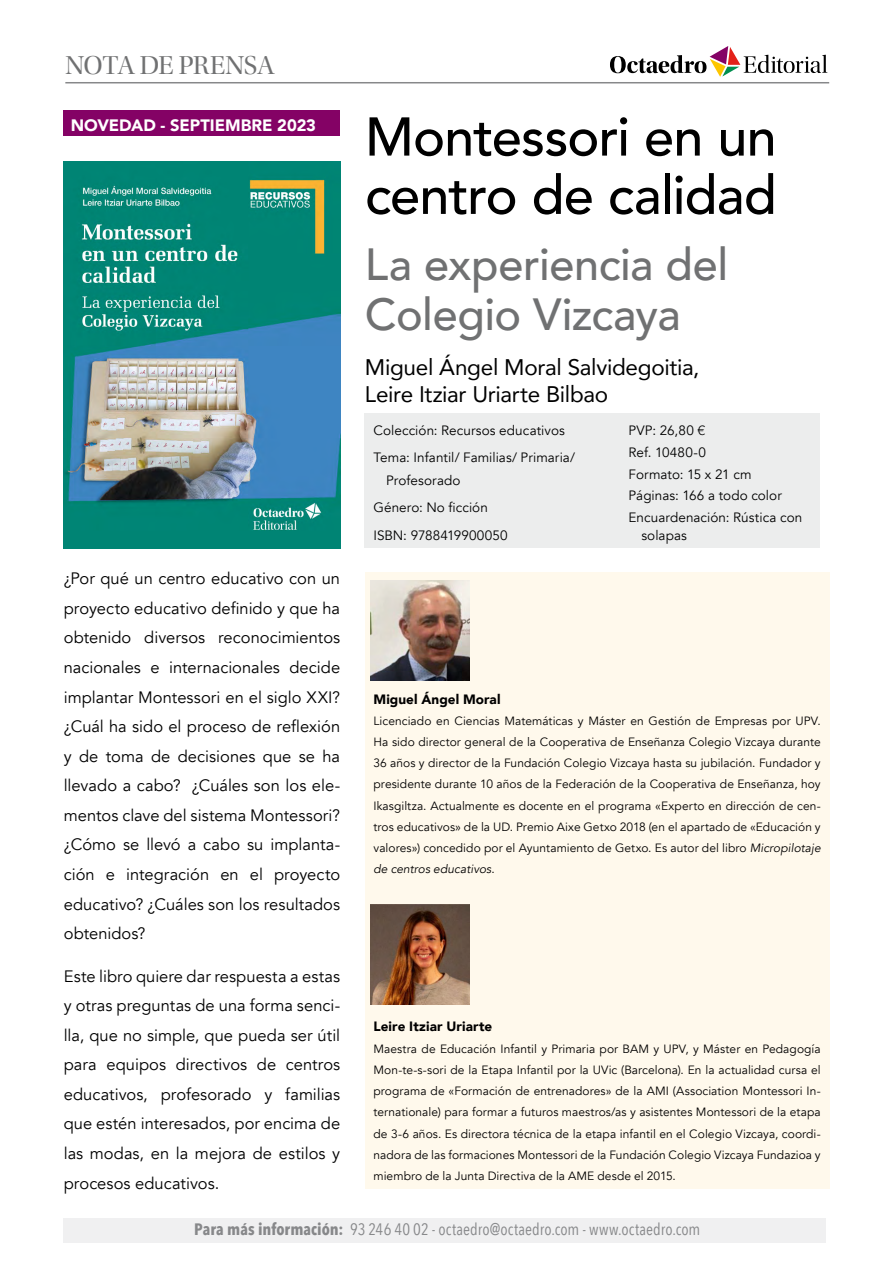
<style>
.page{position:relative;width:893px;height:1263px;background:#fff}
.page>*{position:absolute;margin:0;border:0;box-sizing:border-box;transform-origin:0 0}
.Subtitol-ok{font:500 54px/58.3px "Avenir";letter-spacing:-.015em;color:#000}
.Subtitol-ok-2{font:500 45px/49.3px "Avenir";letter-spacing:-.01em;color:#707172}
.Subtitol{font:27px "Utopia Std Disp";letter-spacing:-.02em;color:#707172}
.Sub_1{font:22.5px/27px "Avenir";letter-spacing:-.015em;color:#000}
.Sinopsis{font:16.5px/29.5px "Avenir";color:#000;text-align:justify}
.t1{font:16.5px "Avenir Next Condensed";letter-spacing:.005em;color:#87888a}
.t2{font:900 16.5px "Avenir";color:#fff}
.Datos{font:13.5px/23px "Avenir";letter-spacing:.005em;color:#000}
.Sinopsis-2{font:900 13.5px "Avenir";letter-spacing:.005em;color:#000}
.Sinopsis-3{font:12px/21.3px "Avenir";letter-spacing:.005em;color:#000;text-align:justify}
.s1{font-family:"Helvetica Neue LT Std";font-weight:300}
.s2{font-style:italic}
.s3{font-weight:700}
</style>
<div class="page">
<div style="left:64px;top:1218px;width:762px;height:25px;background:#f0f0f1"></div>
<div style="left:365px;top:413px;width:455px;height:135px;background:#eceded"></div>
<img style="left:64px;top:161px;width:276px;height:387px">
<div style="left:365px;top:572px;width:464px;height:616px;background:#fff9ec"></div>
<svg style="left:610px;top:46px;width:217px;height:31px"></svg>
<hr style="left:65px;top:82px;width:764px;height:1px;background:#87888a">
<div style="left:64px;top:110px;width:276px;height:25px;background:#840265"></div>
<img style="left:371px;top:580px;width:99px;height:100px">
<img style="left:371px;top:904px;width:99px;height:100px">
<p class="Subtitol" style="left:65px;top:51px;width:211px">NOTA DE PRENSA</p>
<p class="t2" style="left:71px;top:111px;width:247px">NOVEDAD - SEPTIEMBRE 2023</p>
<p class="Sinopsis" style="left:64px;top:564px;width:278px">¿Por qué un centro educativo con un proyecto educativo definido y que ha obtenido diversos reconocimientos nacionales e internacionales decide implantar Montessori en el siglo XXI? ¿Cuál ha sido el proceso de reflexión y de toma de decisiones que se ha llevado a cabo? ¿Cuáles son los ele&shy;mentos clave del sistema Montessori? ¿Cómo se llevó a cabo su implanta&shy;ción e integración en el proyecto educativo? ¿Cuáles son los resultados obtenidos?</p>
<p class="Sinopsis" style="left:64px;top:961px;width:278px">Este libro quiere dar respuesta a estas y otras preguntas de una forma senci&shy;lla, que no simple, que pueda ser útil para equipos directivos de centros educativos, profesorado y familias que estén interesados, por encima de las modas, en la mejora de estilos y procesos educativos.</p>
<p class="Subtitol-ok" style="left:365px;top:105px;width:413px">Montessori en un centro de calidad</p>
<p class="Subtitol-ok-2" style="left:365px;top:237px;width:365px">La experiencia del<br>Colegio Vizcaya</p>
<p class="Sub_1" style="left:365px;top:353px;width:336px">Miguel Ángel Moral Salvidegoitia,<br>Leire Itziar Uriarte Bilbao</p>
<p class="Datos" style="left:373px;top:419px;width:193px">Colección: Recursos educativos</p>
<p class="Datos" style="left:386px;top:446px;width:190px;text-indent:-13px">Tema: Infantil/ Familias/ Primaria/<br>Profesorado</p>
<p class="Datos" style="left:373px;top:496px;width:116px">Género: No ficción</p>
<p class="Datos" style="left:373px;top:524px;width:136px">ISBN: 9788419900050</p>
<p class="Datos" style="left:629px;top:419px;width:78px">PVP: 26,80 <span class="s1">€</span></p>
<p class="Datos" style="left:629px;top:441px;width:79px">Ref. 10480-0</p>
<p class="Datos" style="left:629px;top:463px;width:124px">Formato: 15 x 21 cm</p>
<p class="Datos" style="left:629px;top:484px;width:155px">Páginas: 166 a todo color</p>
<p class="Datos" style="left:641px;top:509px;width:162px;line-height:17.4px;text-indent:-13px">Encuardenación: Rústica con solapas</p>
<p class="Sinopsis-2" style="left:373px;top:687px;width:129px">Miguel Ángel Moral</p>
<p class="Sinopsis-3" style="left:373px;top:710px;width:449px">Licenciado en Ciencias Matemáticas y Máster en Gestión de Empresas por UPV.<br>Ha sido director general de la Cooperativa de Enseñanza Colegio Vizcaya durante 36 años y director de la Fundación Colegio Vizcaya hasta su jubilación. Fundador y presidente durante 10 años de la Federación de la Cooperativa de Enseñanza, hoy Ikasgiltza. Actualmente es docente en el programa «Experto en dirección de cen&shy;tros educativos» de la UD. Premio Aixe Getxo 2018 (en el apartado de «Educación y valores») concedido por el Ayuntamiento de Getxo. Es autor del libro <span class="s2">Micropilotaje de centros educativos</span>.</p>
<p class="Sinopsis-2" style="left:373px;top:1015px;width:120px">Leire Itziar Uriarte</p>
<p class="Sinopsis-3" style="left:373px;top:1038px;width:449px">Maestra de Educación Infantil y Primaria por BAM y UPV, y Máster en Pedagogía Mon-te-s-sori de la Etapa Infantil por la UVic (Barcelona). En la actualidad cursa el programa de «Formación de entrenadores» de la AMI (Association Montessori In&shy;ternationale) para formar a futuros maestros/as y asistentes Montessori de la etapa de 3-6 años. Es directora técnica de la etapa infantil en el Colegio Vizcaya, coordi&shy;nadora de las formaciones Montessori de la Fundación Colegio Vizcaya Fundazioa y miembro de la Junta Directiva de la AME desde el 2015.</p>
<h3 class="t1" style="left:194px;top:1214px;width:508px"><span class="s3">Para más información:</span> 93 246 40 02 - octaedro@octaedro.com - www.octaedro.com</h3>
</div>
